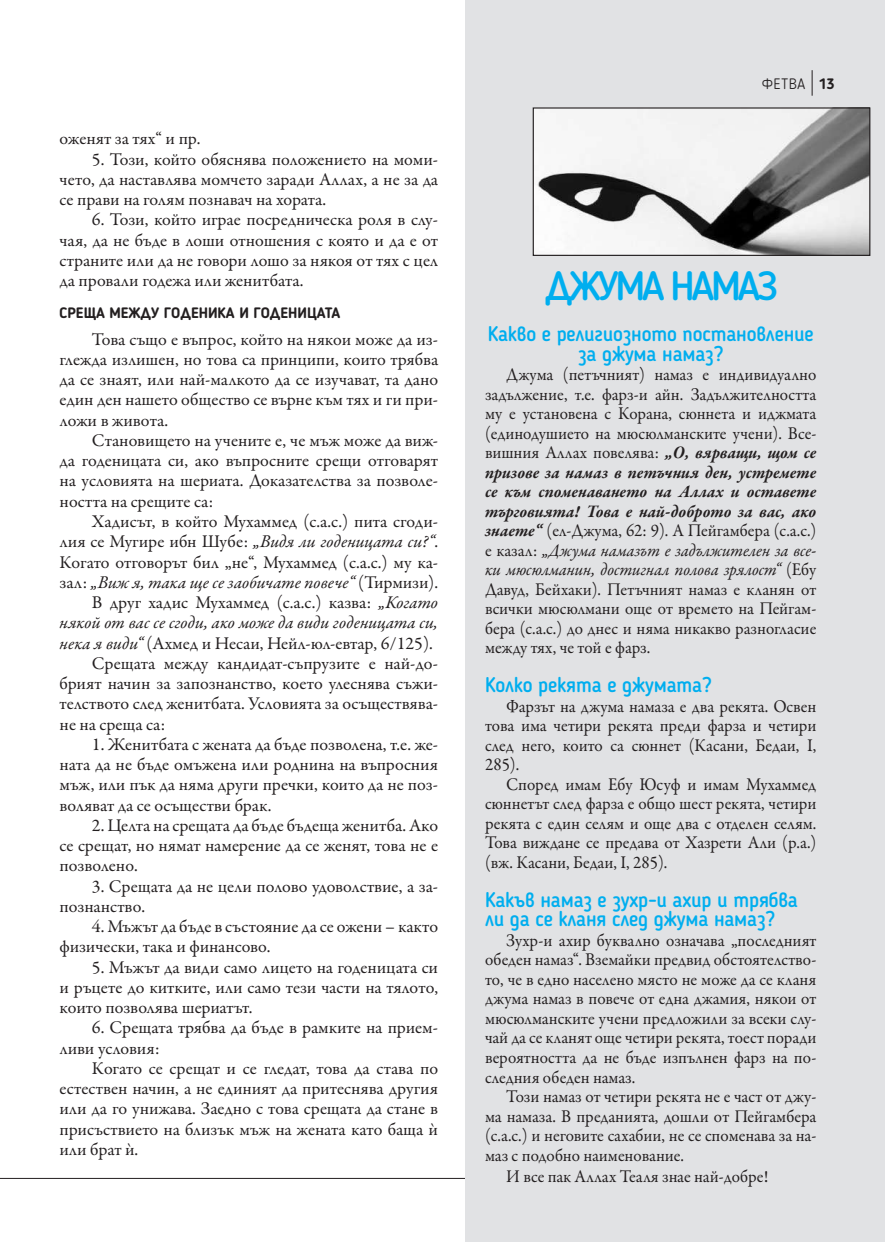
<style>
.page{position:relative;width:885px;height:1242px;background:#fff}
.page>*{position:absolute;margin:0;border:0;box-sizing:border-box;transform-origin:0 0}
.t1{font:500 40.5px "Blogger Sans";letter-spacing:-.08em;color:#00aeef}
.t2{font:500 21px/19.5px "Blogger Sans";letter-spacing:-.01em;color:#00aeef;text-align:center;scale:.95 1}
.t3{font:18px/20.2px "Garamond Premr Pro";color:#231f20;text-align:justify}
.t4{font:18px/19.5px "Garamond Premr Pro";color:#231f20;text-align:justify;scale:.95 1}
.t5{font:italic 18px "Garamond Premr Pro";color:#231f20}
.t6{font:700 15px "Blogger Sans";color:#231f20}
.t7{font:300 15px "Blogger Sans";letter-spacing:.03em;color:#231f20}
.s1{font-style:normal}
.s2{font-style:italic}
.s3{font-weight:700}
.s4{font-weight:700;font-style:italic}
</style>
<div class="page">
<hr style="left:0;top:1178px;width:478px;height:1px;background:#231f20">
<div style="left:465px;top:0;width:419px;height:1241px;background:#e1e2e4"></div>
<svg style="left:811px;top:70px;width:1px;height:26px"></svg>
<img style="left:534px;top:109px;width:334px;height:145px">
<div style="left:532px;top:107px;width:338px;height:149px;border:1px solid #231f20"></div>
<p class="t3" style="left:60px;top:129px;width:142px">оженят за тях“ и пр.</p>
<p class="t3" style="left:60px;top:149px;width:380px;text-indent:32px">5. Този, който обяснява положението на моми&shy;чето, да наставлява момчето заради Аллах, а не за да се прави на голям познавач на хората.</p>
<p class="t3" style="left:60px;top:210px;width:380px;text-indent:32px">6. Този, който играе посредническа роля в слу&shy;чая, да не бъде в лоши отношения с която и да е от страните или да не говори лошо за някоя от тях с цел да провали годежа или женитбата.</p>
<p class="t6" style="left:60px;top:304px;width:282px">СРЕЩА МЕЖДУ ГОДЕНИКА И ГОДЕНИЦАТА</p>
<p class="t3" style="left:60px;top:329px;width:380px;text-indent:32px">Това също е въпрос, който на някои може да из&shy;глежда излишен, но това са принципи, които трябва да се знаят, или най-малкото да се изучават, та дано един ден нашето общество се върне към тях и ги при&shy;ложи в живота.</p>
<p class="t3" style="left:60px;top:430px;width:380px;text-indent:32px">Становището на учените е, че мъж може да виж&shy;да годеницата си, ако въпросните срещи отговарят на условията на шериата. Доказателства за позволе&shy;ността на срещите са:</p>
<p class="t3" style="left:92px;top:511px;width:347px">Хадисът, в който Мухаммед (с.а.с.) пита сгоди-</p>
<p class="t5" style="left:60px;top:530px;width:380px"><span class="s1">лия се Мугире ибн Шубе:</span> „Видя ли годеницата си?“<span class="s1">.</span></p>
<p class="t3" style="left:60px;top:552px;width:380px">Когато отговорът бил „не“, Мухаммед (с.а.с.) му ка-</p>
<p class="t5" style="left:60px;top:571px;width:380px"><span class="s1">зал:</span> „Виж я, така ще се заобичате повече“ <span class="s1">(Тирмизи).</span></p>
<p class="t3" style="left:92px;top:592px;width:347px">В друг хадис Мухаммед (с.а.с.) казва: <span class="s2">„Когато</span></p>
<p class="t5" style="left:60px;top:611px;width:380px">някой от вас се сгоди, ако може да види годеницата си,</p>
<p class="t3" style="left:60px;top:633px;width:375px"><span class="s2">нека я види“</span> (Ахмед и Несаи, Нейл-юл-евтар, 6/125).</p>
<p class="t3" style="left:92px;top:653px;width:347px">Срещата между кандидат-съпрузите е най-до-</p>
<p class="t3" style="left:60px;top:673px;width:380px">брият начин за запознанство, което улеснява съжи-</p>
<p class="t3" style="left:60px;top:694px;width:380px">телството след женитбата. Условията за осъществява-</p>
<p class="t3" style="left:60px;top:714px;width:107px">не на среща са:</p>
<p class="t3" style="left:60px;top:734px;width:380px;text-indent:32px">1. Женитбата с жената да бъде позволена, т.е. же&shy;ната да не бъде омъжена или роднина на въпросния мъж, или пък да няма други пречки, които да не поз&shy;воляват да се осъществи брак.</p>
<p class="t3" style="left:60px;top:815px;width:380px;text-indent:32px">2. Целта на срещата да бъде бъдеща женитба. Ако се срещат, но нямат намерение да се женят, това не е позволено.</p>
<p class="t3" style="left:60px;top:876px;width:380px;text-indent:32px">3. Срещата да не цели полово удоволствие, а за&shy;познанство.</p>
<p class="t3" style="left:60px;top:916px;width:380px;text-indent:32px">4. Мъжът да бъде в състояние да се ожени – както физически, така и финансово.</p>
<p class="t3" style="left:60px;top:957px;width:380px;text-indent:32px">5. Мъжът да види само лицето на годеницата си и ръцете до китките, или само тези части на тялото, които позволява шериатът.</p>
<p class="t3" style="left:60px;top:1018px;width:380px;text-indent:32px">6. Срещата трябва да бъде в рамките на прием&shy;ливи условия:</p>
<p class="t3" style="left:60px;top:1058px;width:380px;text-indent:32px">Когато се срещат и се гледат, това да става по естествен начин, а не единият да притеснява другия или да го унижава. Заедно с това срещата да стане в присъствието на близък мъж на жената като баща ѝ или брат ѝ.</p>
<p class="t7" style="left:761px;top:74px;width:74px">ФЕТВА <span class="s3">13</span></p>
<h1 class="t1" style="left:545px;top:262px;width:234px">ДЖУМА НАМАЗ</h1>
<p class="t2" style="left:487px;top:324px;width:344px">Какво е религиозното постановление за джума намаз?</p>
<p class="t4" style="left:485px;top:365px;width:350px;text-indent:21px">Джума (петъчният) намаз е индивидуално задължение, т.е. фарз-и айн. Задължителността му е установена с Корана, сюннета и иджмата (единодушието на мюсюлманските учени). Все&shy;вишния Аллах повелява: <span class="s4">„О, вярващи, щом се призове за намаз в петъчния ден, устремете се към споменаването на Аллах и оставете търговията! Това е най-доброто за вас, ако знаете“</span> (ел-Джума, 62: 9). А Пейгамбера (с.а.с.) е казал: <span class="s2">„Джума намазът е задължителен за все&shy;ки мюсюлманин, достигнал полова зрялост“</span> (Ебу Давуд, Бейхаки). Петъчният намаз е кланян от всички мюсюлмани още от времето на Пейгам&shy;бера (с.а.с.) до днес и няма никакво разногласие между тях, че той е фарз.</p>
<p class="t2" style="left:485px;top:675px;width:240px">Колко рекята е джумата?</p>
<p class="t4" style="left:485px;top:697px;width:350px;text-indent:21px">Фарзът на джума намаза е два рекята. Освен това има четири рекята преди фарза и четири след него, които са сюннет (Касани, Бедаи, I, 285).</p>
<p class="t4" style="left:485px;top:775px;width:350px;text-indent:21px">Според имам Ебу Юсуф и имам Мухаммед сюннетът след фарза е общо шест рекята, четири рекята с един селям и още два с отделен селям.<br>Това виждане се предава от Хазрети Али (р.а.) (вж. Касани, Бедаи, I, 285).</p>
<p class="t2" style="left:485px;top:889px;width:331px;text-align:left">Какъв намаз е зухр-и ахир и трябва ли да се кланя след джума намаз?</p>
<p class="t4" style="left:485px;top:931px;width:350px;text-indent:21px">Зухр-и ахир буквално означава „последният обеден намаз“. Вземайки предвид обстоятелство&shy;то, че в едно населено място не може да се кланя джума намаз в повече от една джамия, някои от мюсюлманските учени предложили за всеки слу&shy;чай да се кланят още четири рекята, тоест поради вероятността да не бъде изпълнен фарз на по&shy;следния обеден намаз.</p>
<p class="t4" style="left:485px;top:1087px;width:350px;text-indent:21px">Този намаз от четири рекята не е част от джу&shy;ма намаза. В преданията, дошли от Пейгамбера (с.а.с.) и неговите сахабии, не се споменава за на&shy;маз с подобно наименование.</p>
<p class="t4" style="left:506px;top:1167px;width:277px">И все пак Аллах Теаля знае най-добре!</p>
</div>
